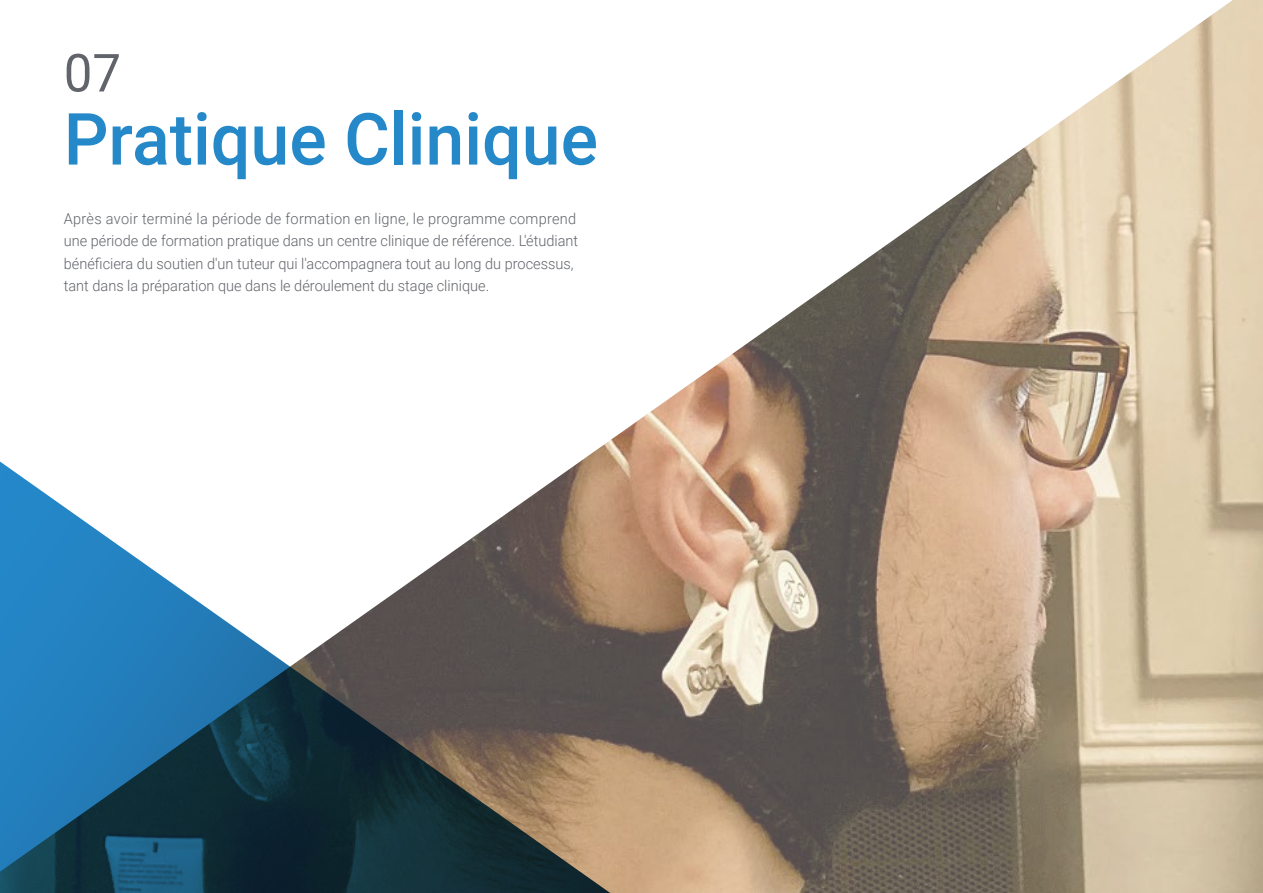
<style>
.page{position:relative;width:1263px;height:893px;background:#fff}
.page>*{position:absolute;margin:0;border:0;box-sizing:border-box;transform-origin:0 0}
.t1{font:500 72px "Roboto";color:#2488c9}
.t2{font:52.5px "Roboto";color:#61646a}
.t3{font:300 15px/22.5px "Roboto";color:#61646a}
</style>
<div class="page">
<img style="left:602px;top:0;width:661px;height:893px">
<svg style="left:0;top:446px;width:640px;height:447px"></svg>
<h2 class="t2" style="left:64px;top:36px;width:59px">07</h2>
<h1 class="t1" style="left:64px;top:89px;width:536px">Pratique Clinique</h1>
<p class="t3" style="left:64px;top:207px;width:516px">Après avoir terminé la période de formation en ligne, le programme comprend une période de formation pratique dans un centre clinique de référence. L'étudiant bénéficiera du soutien d'un tuteur qui l'accompagnera tout au long du processus, tant dans la préparation que dans le déroulement du stage clinique.</p>
</div>
